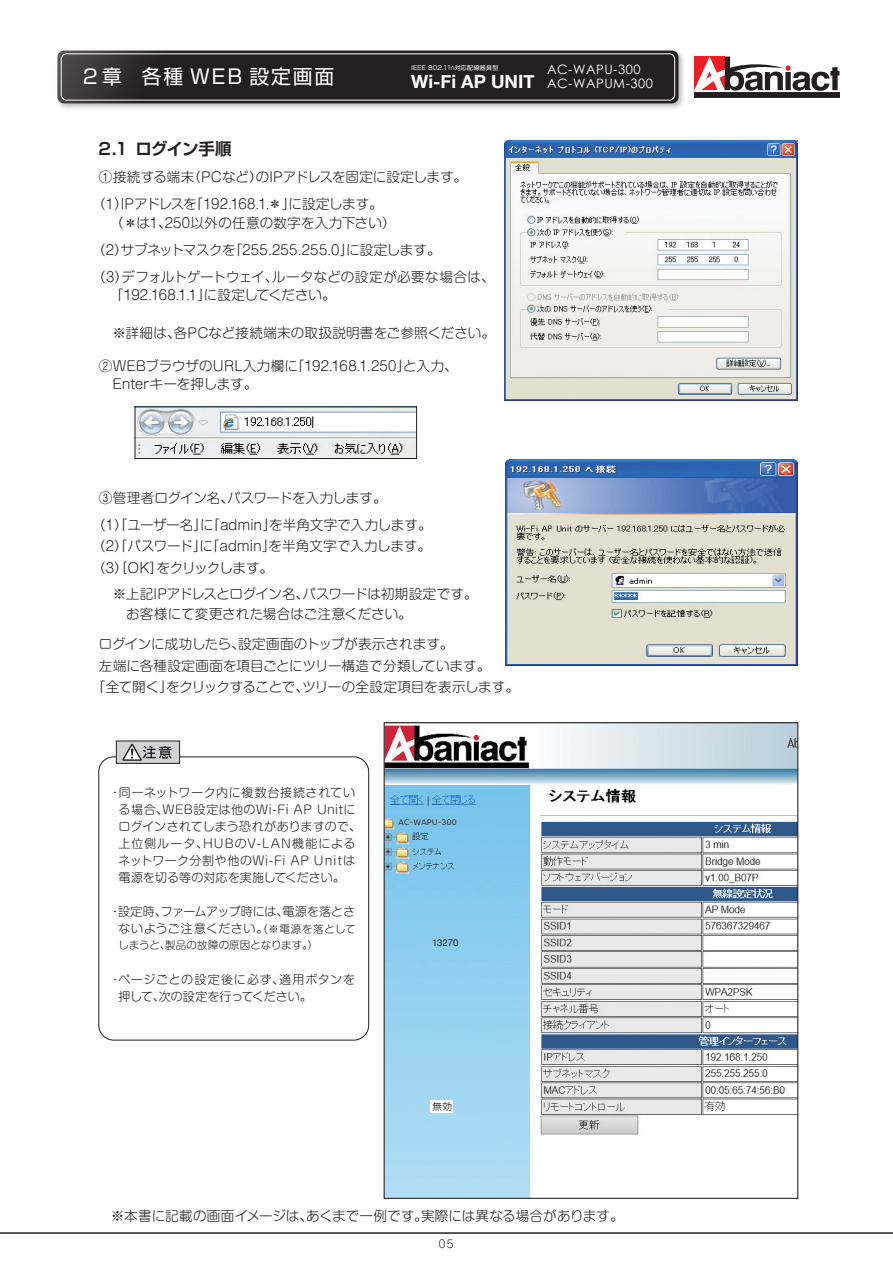
<style>
.page{position:relative;width:893px;height:1263px;background:#fff}
.page>*{position:absolute;margin:0;border:0;box-sizing:border-box;transform-origin:0 0}
.t1{font:19.8px "Shin Go Upr";letter-spacing:.1em;color:#fff}
.t2{font:700 18.3px "Helvetica Neue";color:#fff}
.t3{font:700 16.5px "Shin Go Pr 6 N De";letter-spacing:-.03em;color:#231f20}
.t4{font:300 13.5px/26.8px "Shin M Go Pr 6 N";color:#231f20}
.t5{font:300 13.5px "Shin M Go Pr 6 N";letter-spacing:-.025em;color:#231f20}
.t6{font:12.9px/14.4px "Century Gothic";letter-spacing:.04em;color:#fff}
.t7{font:300 12px/17px "Shin M Go Pr 6 N";letter-spacing:.035em;color:#231f20}
.t8{font:300 12px/17px "Shin M Go Pr 6 N";letter-spacing:.015em;color:#231f20;text-align:right}
.t9{font:300 10.8px "Shin M Go Pr 6 N";color:#231f20}
.t10{font:300 10.5px "Shin M Go Pr 6 N";letter-spacing:.01em;color:#231f20}
.t11{font:9.6px "Helvetica Neue";color:#231f20}
.t12{font:9.6px "Koz Go Pr 6 N";color:#231f20}
.t13{font:6px "Shin Go Pro";letter-spacing:.035em;color:#fff}
.s1{font-size:10.5px}
</style>
<div class="page">
<img style="left:58px;top:50px;width:626px;height:59px">
<svg style="left:57px;top:51px;width:621px;height:52px;background:#2a2627"></svg>
<div style="left:61px;top:53px;width:614px;height:47px;border:1px solid #fff;border-radius:5px"></div>
<img style="left:505px;top:140px;width:293px;height:261px">
<img style="left:137px;top:409px;width:278px;height:48px">
<div style="left:135px;top:407px;width:282px;height:52px;border:1px solid #231f20"></div>
<img style="left:505px;top:459px;width:293px;height:207px">
<hr style="left:0;top:1232px;width:893px;height:2px;background:#231f20">
<img style="left:386px;top:724px;width:410px;height:473px">
<svg style="left:694px;top:57px;width:145px;height:40px"></svg>
<div style="left:98px;top:756px;width:271px;height:284px;border:1px solid #231f20;border-radius:15px"></div>
<div style="left:116px;top:740px;width:64px;height:24px;background:#d1d2d4;border:1px solid #231f20"></div>
<svg style="left:122px;top:744px;width:50px;height:17px"></svg>
<div style="left:431px;top:1100px;width:22px;height:13px;background:#fff"></div>
<h1 class="t1" style="left:81px;top:60px;width:255px">２章 各種 WEB 設定画面</h1>
<p class="t3" style="left:96px;top:135px;width:137px">２.１ ログイン手順</p>
<p class="t13" style="left:411px;top:62px;width:89px">IEEE 802.11n対応配線器具型</p>
<h2 class="t2" style="left:411px;top:70px;width:125px">Wi-Fi AP UNIT</h2>
<p class="t6" style="left:547px;top:62px;width:107px">AC-WAPU-300<br>AC-WAPUM-300</p>
<p class="t4" style="left:92px;top:163px;width:376px;text-indent:7px">①接続する端末（PCなど）のIPアドレスを固定に設定します。（1）IPアドレスを「192.168.1.＊」に設定します。</p>
<p class="t4" style="left:92px;top:209px;width:404px;text-indent:7px">　 （＊は1、250以外の任意の数字を入力下さい）<br>（2）サブネットマスクを「255.255.255.0」に設定します。<br>（3）デフォルトゲートウェイ、ルータなどの設定が必要な場合は、</p>
<p class="t4" style="left:99px;top:281px;width:238px">　 「192.168.1.1」に設定してください。</p>
<p class="t4" style="left:99px;top:319px;width:398px">　※詳細は、各PCなど接続端末の取扱説明書をご参照ください。</p>
<p class="t4" style="left:99px;top:355px;width:367px;line-height:18.8px">②WEBブラウザのURL入力欄に「192.168.1.250」と入力、　　Enterキーを押します。</p>
<p class="t4" style="left:92px;top:483px;width:341px;text-indent:7px">③管理者ログイン名、パスワードを入力します。<br>（1）「ユーザー名」に「admin」を半角文字で入力します。</p>
<p class="t4" style="left:92px;top:534px;width:340px;line-height:21.5px">（2）「パスワード」に「admin」を半角文字で入力します。（3）［OK］をクリックします。</p>
<p class="t4" style="left:113px;top:583px;width:366px;line-height:20px">※上記IPアドレスとログイン名、パスワードは初期設定です。　お客様にて変更された場合はご注意ください。</p>
<p class="t4" style="left:99px;top:630px;width:356px">ログインに成功したら、設定画面のトップが表示されます。</p>
<p class="t4" style="left:99px;top:651px;width:393px">左端に各種設定画面を項目ごとにツリー構造で分類しています。</p>
<p class="t5" style="left:92px;top:676px;width:428px">「全て開く」をクリックすることで、ツリーの全設定項目を表示します。</p>
<p class="t7" style="left:119px;top:783px;width:244px;text-indent:-9px">・同一ネットワーク内に複数台接続されている場合、WEB設定は他のWi-Fi AP Unitにログインされてしまう恐れがありますので、上位側ルータ、HUBのV-LAN機能によるネットワーク分割や他のWi-Fi AP Unitは電源を切る等の対応を実施してください。</p>
<p class="t8" style="left:109px;top:902px;width:248px">・設定時、ファームアップ時には、電源を落とさないようご注意ください。<span class="s1">（※電源を落として</span></p>
<p class="t10" style="left:119px;top:936px;width:201px">しまうと、製品の故障の原因となります。）</p>
<p class="t7" style="left:119px;top:970px;width:238px;text-indent:-9px">・ページごとの設定後に必ず、適用ボタンを押して、次の設定を行ってください。</p>
<p class="t11" style="left:432px;top:937px;width:28px">13270</p>
<p class="t12" style="left:432px;top:1101px;width:21px">無効</p>
<p class="t4" style="left:111px;top:1202px;width:514px">※本書に記載の画面イメージは、あくまで一例です。実際には異なる場合があります。</p>
<p class="t9" style="left:439px;top:1236px;width:16px">05</p>
</div>
